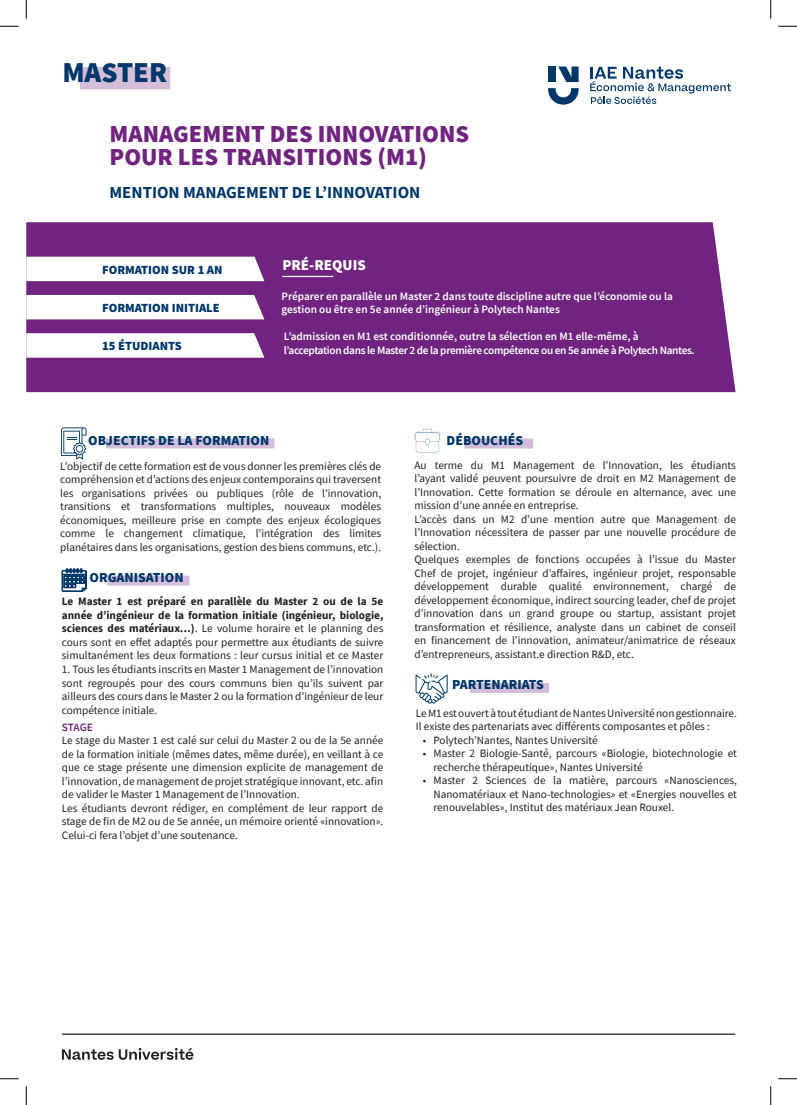
<style>
.page{position:relative;width:797px;height:1105px;background:#fff}
.page>*{position:absolute;margin:0;border:0;box-sizing:border-box;transform-origin:0 0}
.Niveau_formation{font:900 28.75px "Source Sans Pro";color:#013769}
.Nom_formation{font:900 24.38px "Source Sans Pro";color:#702480}
.Mention_formation{font:700 16.75px "Source Sans Pro";color:#013769}
.Titre_pré-requis{font:900 15px "Source Sans Pro";color:#fff}
.Titre_paragraphe{font:900 13.75px "Source Sans Pro";color:#013769}
.Infos{font:12.5px "Source Sans Variable";color:#013769}
.Corps{font:11.25px/13.5px "Source Sans Pro";color:#231f20;text-align:justify}
.Corps_Pré-requis{font:600 11.25px/13.5px "Source Sans Pro";letter-spacing:-.03em;color:#fff}
.Corps_Pré-requis-2{font:600 11.25px/13.5px "Source Sans Pro";color:#fff}
.Sous-titre_paragraphe{font:600 11.25px "Source Sans Pro";letter-spacing:-.015em;color:#702480}
.s1{font-weight:700}
</style>
<div class="page">
<div style="left:26px;top:222px;width:709px;height:170px;background:#702480"></div>
<hr style="left:282px;top:276px;width:51px;height:1px;background:#fff">
<svg style="left:26px;top:257px;width:238px;height:24px"></svg>
<svg style="left:26px;top:295px;width:238px;height:24px"></svg>
<svg style="left:26px;top:333px;width:238px;height:25px"></svg>
<svg style="left:548px;top:88px;width:30px;height:17px"></svg>
<svg style="left:558px;top:67px;width:20px;height:15px"></svg>
<div style="left:548px;top:67px;width:7px;height:15px;background:#013769"></div>
<svg style="left:590px;top:66px;width:140px;height:38px"></svg>
<svg style="left:61px;top:427px;width:25px;height:33px"></svg>
<div style="left:106px;top:438px;width:168px;height:10px;background:#d4bdd9"></div>
<div style="left:107px;top:576px;width:82px;height:10px;background:#d4bdd9"></div>
<svg style="left:62px;top:569px;width:24px;height:23px"></svg>
<svg style="left:62px;top:1048px;width:131px;height:12px"></svg>
<hr style="left:62px;top:1033px;width:673px;height:2px;background:#231f20">
<div style="left:80px;top:67px;width:90px;height:22px;background:#d4bdd9"></div>
<div style="left:464px;top:439px;width:69px;height:10px;background:#d4bdd9"></div>
<svg style="left:414px;top:428px;width:26px;height:25px"></svg>
<svg style="left:415px;top:673px;width:32px;height:31px"></svg>
<div style="left:470px;top:683px;width:79px;height:10px;background:#d4bdd9"></div>
<svg style="left:0;top:25px;width:19px;height:2px"></svg>
<svg style="left:778px;top:25px;width:19px;height:2px"></svg>
<svg style="left:0;top:1078px;width:19px;height:1px"></svg>
<svg style="left:778px;top:1078px;width:19px;height:1px"></svg>
<svg style="left:25px;top:0;width:2px;height:19px"></svg>
<svg style="left:25px;top:1086px;width:2px;height:19px"></svg>
<svg style="left:770px;top:0;width:1px;height:19px"></svg>
<svg style="left:770px;top:1086px;width:1px;height:19px"></svg>
<p class="Niveau_formation" style="left:62px;top:53px;width:107px">MASTER</p>
<p class="Nom_formation" style="left:109px;top:117px;width:361px">MANAGEMENT DES INNOVATIONS</p>
<p class="Nom_formation" style="left:109px;top:140px;width:319px">POUR LES TRANSITIONS (M1)</p>
<p class="Mention_formation" style="left:109px;top:182px;width:312px">MENTION MANAGEMENT DE L’INNOVATION</p>
<p class="Infos" style="left:102px;top:262px;width:122px">FORMATION SUR 1 AN</p>
<p class="Infos" style="left:102px;top:300px;width:119px">FORMATION INITIALE</p>
<p class="Infos" style="left:102px;top:338px;width:81px">15 ÉTUDIANTS</p>
<p class="Titre_pré-requis" style="left:282px;top:255px;width:85px">PRÉ-REQUIS</p>
<p class="Corps_Pré-requis-2" style="left:281px;top:289px;width:393px">Préparer en parallèle un Master 2 dans toute discipline autre que l’économie ou la gestion ou être en 5e année d’ingénieur à Polytech Nantes</p>
<p class="Corps_Pré-requis" style="left:284px;top:330px;width:412px">L’admission en M1 est conditionnée, outre la sélection en M1 elle-même, à l’acceptation dans le Master 2 de la première compétence ou en 5e année à Polytech Nantes.</p>
<p class="Titre_paragraphe" style="left:88px;top:431px;width:182px">OBJECTIFS DE LA FORMATION</p>
<p class="Titre_paragraphe" style="left:446px;top:431px;width:78px">DÉBOUCHÉS</p>
<p class="Corps" style="left:60px;top:459px;width:322px">L’objectif de cette formation est de vous donner les premières clés de compréhension et d’actions des enjeux contemporains qui traversent les organisations privées ou publiques (rôle de l’innovation, transitions et transformations multiples, nouveaux modèles économiques, meilleure prise en compte des enjeux écologiques comme le changement climatique, l’intégration des limites planétaires dans les organisations, gestion des biens communs, etc.).</p>
<p class="Titre_paragraphe" style="left:89px;top:568px;width:96px">ORGANISATION</p>
<p class="Corps" style="left:62px;top:595px;width:323px"><span class="s1">Le Master 1 est préparé en parallèle du Master 2 ou de la 5e année d’ingénieur de la formation initiale (ingénieur, biologie, sciences des matériaux…)</span>. Le volume horaire et le planning des cours sont en effet adaptés pour permettre aux étudiants de suivre simultanément les deux formations : leur cursus initial et ce Master</p>
<p class="Corps" style="left:62px;top:662px;width:323px">1. Tous les étudiants inscrits en Master 1 Management de l’innovation sont regroupés pour des cours communs bien qu’ils suivent par ailleurs des cours dans le Master 2 ou la formation d’ingénieur de leur compétence initiale.</p>
<p class="Sous-titre_paragraphe" style="left:62px;top:719px;width:32px">STAGE</p>
<p class="Corps" style="left:62px;top:733px;width:323px">Le stage du Master 1 est calé sur celui du Master 2 ou de la 5e année de la formation initiale (mêmes dates, même durée), en veillant à ce que ce stage présente une dimension explicite de management de l’innovation, de management de projet stratégique innovant, etc. afin de valider le Master 1 Management de l’Innovation.</p>
<p class="Corps" style="left:62px;top:801px;width:323px">Les étudiants devront rédiger, en complément de leur rapport de stage de fin de M2 ou de 5e année, un mémoire orienté «innovation».<br>Celui-ci fera l’objet d’une soutenance.</p>
<p class="Corps" style="left:414px;top:458px;width:323px">Au terme du M1 Management de l’Innovation, les étudiants l’ayant validé peuvent poursuivre de droit en M2 Management de l’Innovation. Cette formation se déroule en alternance, avec une mission d’une année en entreprise.</p>
<p class="Corps" style="left:414px;top:512px;width:323px">L’accès dans un M2 d’une mention autre que Management de l’Innovation nécessitera de passer par une nouvelle procédure de sélection.</p>
<p class="Corps" style="left:414px;top:553px;width:323px">Quelques exemples de fonctions occupées à l’issue du Master Chef de projet, ingénieur d’affaires, ingénieur projet, responsable développement durable qualité environnement, chargé de développement économique, indirect sourcing leader, chef de projet d’innovation dans un grand groupe ou startup, assistant projet transformation et résilience, analyste dans un cabinet de conseil en financement de l’innovation, animateur/animatrice de réseaux d’entrepreneurs, assistant.e direction R&amp;D, etc.</p>
<p class="Titre_paragraphe" style="left:452px;top:675px;width:93px">PARTENARIATS</p>
<p class="Corps" style="left:416px;top:706px;width:323px">Le M1 est ouvert à tout étudiant de Nantes Université non gestionnaire.<br>Il existe des partenariats avec différents composantes et pôles :</p>
<p class="Corps" style="left:423px;top:733px;width:176px">• Polytech’Nantes, Nantes Université</p>
<p class="Corps" style="left:433px;top:746px;width:305px;text-indent:-11px">• Master 2 Biologie-Santé, parcours «Biologie, biotechnologie et recherche thérapeutique», Nantes Université</p>
<p class="Corps" style="left:433px;top:773px;width:305px;text-indent:-11px">• Master 2 Sciences de la matière, parcours «Nanosciences, Nanomatériaux et Nano-technologies» et «Energies nouvelles et renouvelables», Institut des matériaux Jean Rouxel.</p>
</div>
